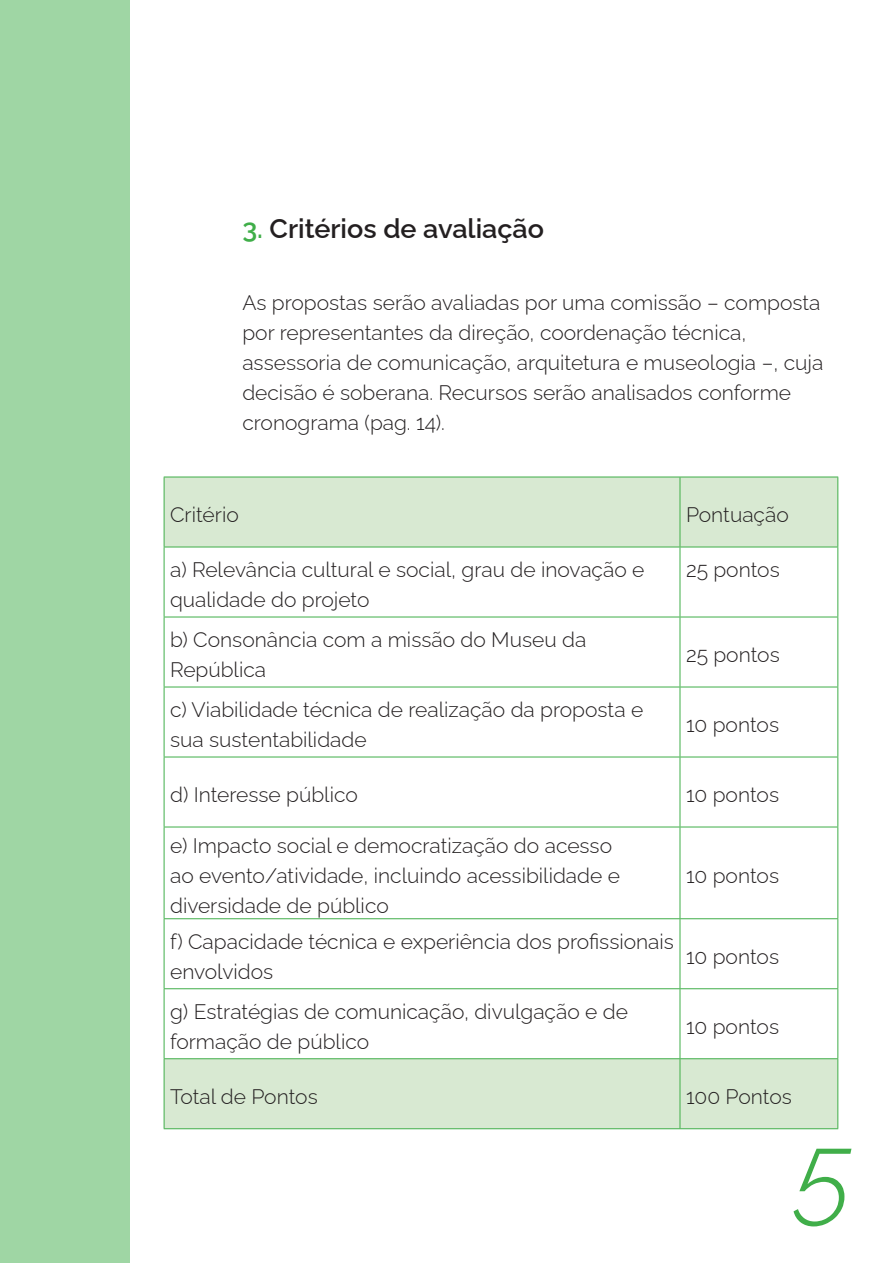
<style>
.page{position:relative;width:893px;height:1263px;background:#fff}
.page>*{position:absolute;margin:0;border:0;box-sizing:border-box;transform-origin:0 0}
.t1{font:italic 300 108px "Raleway";color:#40ae49}
.corpo{font:600 27px "Raleway";color:#231f20}
.corpo-2{font:300 21px/30px "Raleway";color:#231f20}
.s1{color:#40ae49}
</style>
<div class="page">
<div style="left:0;top:0;width:130px;height:1263px;background:#9fd6a4"></div>
<svg style="left:165px;top:478px;width:672px;height:650px"></svg>
<hr style="left:164px;top:477px;width:516px;height:1px;background:#40ae49">
<hr style="left:164px;top:477px;width:1px;height:70px;background:#40ae49">
<hr style="left:680px;top:477px;width:158px;height:1px;background:#40ae49">
<hr style="left:680px;top:477px;width:1px;height:70px;background:#40ae49">
<hr style="left:837px;top:477px;width:1px;height:70px;background:#40ae49">
<hr style="left:164px;top:547px;width:516px;height:1px;background:#40ae49">
<hr style="left:164px;top:547px;width:1px;height:70px;background:#40ae49">
<hr style="left:680px;top:547px;width:158px;height:1px;background:#40ae49">
<hr style="left:680px;top:547px;width:1px;height:70px;background:#40ae49">
<hr style="left:837px;top:547px;width:1px;height:70px;background:#40ae49">
<hr style="left:164px;top:617px;width:516px;height:1px;background:#40ae49">
<hr style="left:164px;top:617px;width:1px;height:70px;background:#40ae49">
<hr style="left:680px;top:617px;width:158px;height:1px;background:#40ae49">
<hr style="left:680px;top:617px;width:1px;height:70px;background:#40ae49">
<hr style="left:837px;top:617px;width:1px;height:70px;background:#40ae49">
<hr style="left:164px;top:687px;width:516px;height:1px;background:#40ae49">
<hr style="left:164px;top:687px;width:1px;height:70px;background:#40ae49">
<hr style="left:680px;top:687px;width:158px;height:1px;background:#40ae49">
<hr style="left:680px;top:687px;width:1px;height:70px;background:#40ae49">
<hr style="left:837px;top:687px;width:1px;height:70px;background:#40ae49">
<hr style="left:164px;top:757px;width:516px;height:1px;background:#40ae49">
<hr style="left:164px;top:757px;width:1px;height:70px;background:#40ae49">
<hr style="left:680px;top:757px;width:158px;height:1px;background:#40ae49">
<hr style="left:680px;top:757px;width:1px;height:70px;background:#40ae49">
<hr style="left:837px;top:757px;width:1px;height:70px;background:#40ae49">
<hr style="left:164px;top:827px;width:516px;height:1px;background:#40ae49">
<hr style="left:164px;top:827px;width:1px;height:91px;background:#40ae49">
<hr style="left:680px;top:827px;width:158px;height:1px;background:#40ae49">
<hr style="left:680px;top:827px;width:1px;height:91px;background:#40ae49">
<hr style="left:837px;top:827px;width:1px;height:91px;background:#40ae49">
<hr style="left:164px;top:918px;width:516px;height:1px;background:#40ae49">
<hr style="left:164px;top:919px;width:1px;height:69px;background:#40ae49">
<hr style="left:680px;top:918px;width:158px;height:1px;background:#40ae49">
<hr style="left:680px;top:919px;width:1px;height:69px;background:#40ae49">
<hr style="left:837px;top:919px;width:1px;height:69px;background:#40ae49">
<hr style="left:164px;top:988px;width:516px;height:1px;background:#40ae49">
<hr style="left:164px;top:989px;width:1px;height:69px;background:#40ae49">
<hr style="left:680px;top:988px;width:158px;height:1px;background:#40ae49">
<hr style="left:680px;top:989px;width:1px;height:69px;background:#40ae49">
<hr style="left:837px;top:989px;width:1px;height:69px;background:#40ae49">
<hr style="left:164px;top:1058px;width:516px;height:1px;background:#40ae49">
<hr style="left:164px;top:1059px;width:1px;height:69px;background:#40ae49">
<hr style="left:680px;top:1058px;width:158px;height:1px;background:#40ae49">
<hr style="left:680px;top:1059px;width:1px;height:69px;background:#40ae49">
<hr style="left:837px;top:1059px;width:1px;height:69px;background:#40ae49">
<hr style="left:164px;top:1128px;width:516px;height:1px;background:#40ae49">
<hr style="left:680px;top:1128px;width:158px;height:1px;background:#40ae49">
<p class="corpo" style="left:242px;top:207px;width:303px"><span class="s1">3.</span> Critérios de avaliação</p>
<p class="corpo-2" style="left:242px;top:285px;width:582px">As propostas serão avaliadas por uma comissão – composta por representantes da direção, coordenação técnica, assessoria de comunicação, arquitetura e museologia –, cuja decisão é soberana. Recursos serão analisados conforme cronograma (pag. 14).</p>
<p class="corpo-2" style="left:170px;top:497px;width:70px">Critério</p>
<p class="corpo-2" style="left:686px;top:497px;width:104px">Pontuação</p>
<p class="corpo-2" style="left:170px;top:552px;width:476px">a) Relevância cultural e social, grau de inovação e qualidade do projeto</p>
<p class="corpo-2" style="left:686px;top:552px;width:95px">25 pontos</p>
<p class="corpo-2" style="left:170px;top:622px;width:418px">b) Consonância com a missão do Museu da<br>República</p>
<p class="corpo-2" style="left:686px;top:637px;width:95px">25 pontos</p>
<p class="corpo-2" style="left:170px;top:692px;width:475px">c) Viabilidade técnica de realização da proposta e sua sustentabilidade</p>
<p class="corpo-2" style="left:686px;top:707px;width:95px">10 pontos</p>
<p class="corpo-2" style="left:170px;top:777px;width:189px">d) Interesse público</p>
<p class="corpo-2" style="left:686px;top:777px;width:95px">10 pontos</p>
<p class="corpo-2" style="left:170px;top:828px;width:451px">e) Impacto social e democratização do acesso ao evento/atividade, incluindo acessibilidade e diversidade de público</p>
<p class="corpo-2" style="left:686px;top:858px;width:95px">10 pontos</p>
<p class="corpo-2" style="left:170px;top:924px;width:505px">f) Capacidade técnica e experiência dos profissionais envolvidos</p>
<p class="corpo-2" style="left:170px;top:994px;width:459px">g) Estratégias de comunicação, divulgação e de formação de público</p>
<p class="corpo-2" style="left:686px;top:939px;width:95px">10 pontos</p>
<p class="corpo-2" style="left:686px;top:1009px;width:95px">10 pontos</p>
<p class="corpo-2" style="left:170px;top:1079px;width:149px">Total de Pontos</p>
<p class="corpo-2" style="left:686px;top:1079px;width:107px">100 Pontos</p>
<h1 class="t1" style="left:797px;top:1086px;width:58px">5</h1>
</div>
